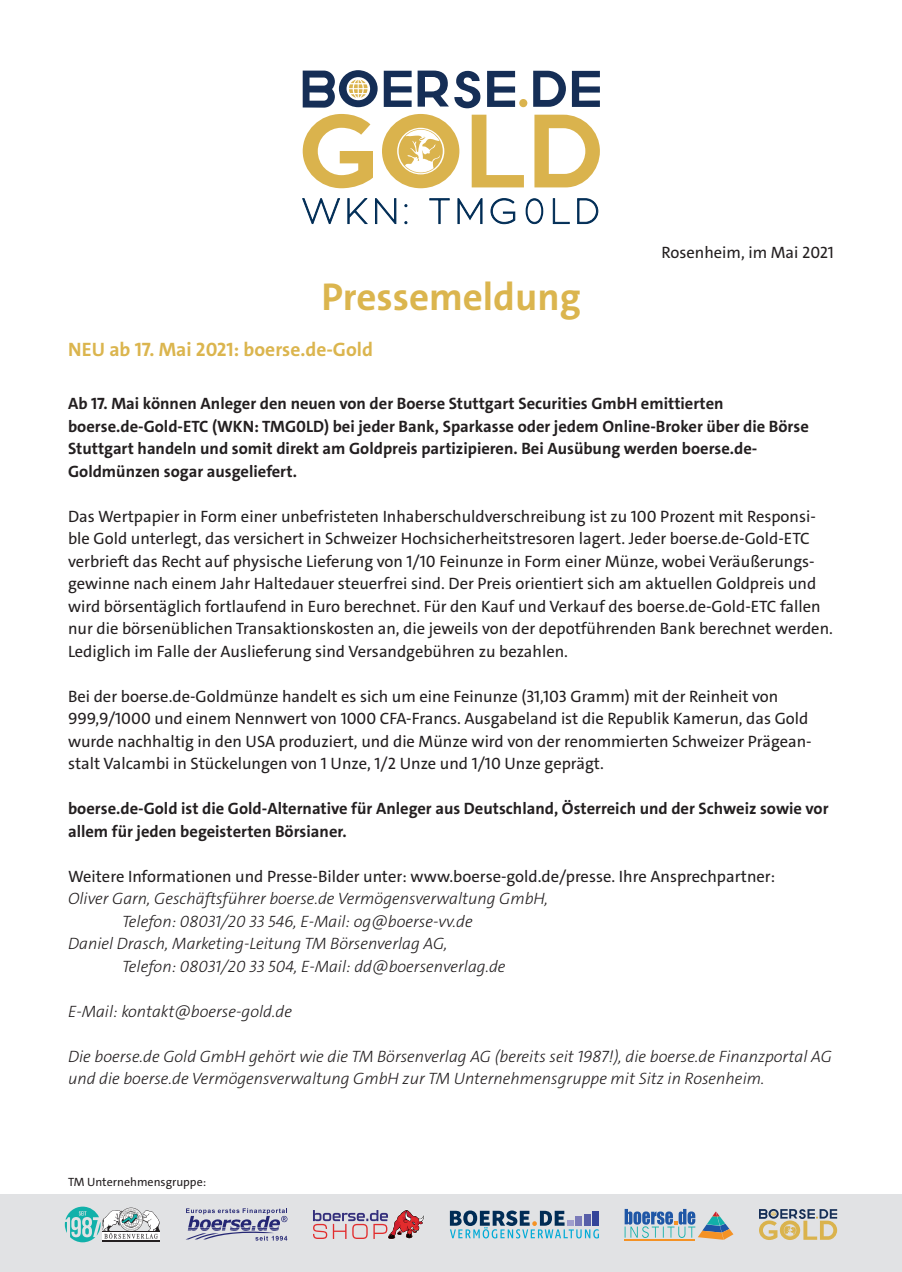
<style>
.page{position:relative;width:902px;height:1272px;background:#fff}
.page>*{position:absolute;margin:0;border:0;box-sizing:border-box;transform-origin:0 0}
.Überschrift_26_sans{font:700 39px "The Sans C4 s";color:#dbb54e}
.Überschrift_13_sans{font:700 19.5px "The Sans C4 s";color:#dbb54e}
.t1{font:16.5px/22.5px "The Sans C4 s";color:#231f20}
.t2{font:italic 300 16.5px/22.5px "The Sans C4 s";color:#231f20}
.t3{font:700 16.5px/22.5px "The Sans C4 s";color:#231f20}
._8pt_-_links{font:12px "The Sans C4 s";color:#231f20}
</style>
<div class="page">
<svg style="left:525px;top:198px;width:18px;height:26px"></svg>
<svg style="left:302px;top:198px;width:39px;height:26px"></svg>
<svg style="left:347px;top:198px;width:21px;height:26px"></svg>
<svg style="left:375px;top:198px;width:22px;height:26px"></svg>
<svg style="left:429px;top:198px;width:21px;height:26px"></svg>
<svg style="left:457px;top:198px;width:26px;height:26px"></svg>
<svg style="left:490px;top:198px;width:25px;height:26px"></svg>
<svg style="left:552px;top:198px;width:18px;height:26px"></svg>
<svg style="left:577px;top:198px;width:21px;height:26px"></svg>
<svg style="left:303px;top:114px;width:297px;height:74px"></svg>
<svg style="left:384px;top:71px;width:27px;height:36px"></svg>
<svg style="left:487px;top:71px;width:28px;height:36px"></svg>
<div style="left:519px;top:99px;width:8px;height:8px;background:#dab34d;border-radius:50%"></div>
<svg style="left:533px;top:71px;width:33px;height:36px"></svg>
<svg style="left:572px;top:71px;width:28px;height:36px"></svg>
<svg style="left:417px;top:71px;width:63px;height:37px"></svg>
<svg style="left:303px;top:70px;width:74px;height:38px"></svg>
<div style="left:0;top:1193px;width:901px;height:78px;background:#e1e2e4"></div>
<svg style="left:450px;top:1210px;width:149px;height:28px"></svg>
<svg style="left:186px;top:1208px;width:101px;height:32px"></svg>
<svg style="left:65px;top:1206px;width:95px;height:36px"></svg>
<svg style="left:624px;top:1208px;width:109px;height:31px"></svg>
<svg style="left:759px;top:1209px;width:78px;height:30px"></svg>
<svg style="left:313px;top:1210px;width:111px;height:29px"></svg>
<p class="Überschrift_26_sans" style="left:321px;top:271px;width:261px">Pressemeldung</p>
<p class="Überschrift_13_sans" style="left:68px;top:336px;width:306px">NEU ab 17. Mai 2021: boerse.de-Gold</p>
<p class="t1" style="left:661px;top:241px;width:174px">Rosenheim, im Mai 2021</p>
<p class="t3" style="left:68px;top:392px;width:742px">Ab 17. Mai können Anleger den neuen von der Boerse Stuttgart Securities GmbH emittierten boerse.de-Gold-ETC (WKN: TMG0LD) bei jeder Bank, Sparkasse oder jedem Online-Broker über die Börse Stuttgart handeln und somit direkt am Goldpreis partizipieren. Bei Ausübung werden boerse.de-Goldmünzen sogar ausgeliefert.</p>
<p class="t1" style="left:68px;top:505px;width:766px">Das Wertpapier in Form einer unbefristeten Inhaberschuldverschreibung ist zu 100 Prozent mit Responsi&shy;ble Gold unterlegt, das versichert in Schweizer Hochsicherheitstresoren lagert. Jeder boerse.de-Gold-ETC verbrieft das Recht auf physische Lieferung von 1/10 Feinunze in Form einer Münze, wobei Veräußerungs&shy;gewinne nach einem Jahr Haltedauer steuerfrei sind. Der Preis orientiert sich am aktuellen Goldpreis und wird börsentäglich fortlaufend in Euro berechnet. Für den Kauf und Verkauf des boerse.de-Gold-ETC fallen nur die börsenüblichen Transaktionskosten an, die jeweils von der depotführenden Bank berechnet werden.<br>Lediglich im Falle der Auslieferung sind Versandgebühren zu bezahlen.</p>
<p class="t1" style="left:68px;top:685px;width:745px">Bei der boerse.de-Goldmünze handelt es sich um eine Feinunze (31,103 Gramm) mit der Reinheit von 999,9/1000 und einem Nennwert von 1000 CFA-Francs. Ausgabeland ist die Republik Kamerun, das Gold wurde nachhaltig in den USA produziert, und die Münze wird von der renommierten Schweizer Prägean&shy;stalt Valcambi in Stückelungen von 1 Unze, 1/2 Unze und 1/10 Unze geprägt.</p>
<p class="t3" style="left:68px;top:797px;width:762px">boerse.de-Gold ist die Gold-Alternative für Anleger aus Deutschland, Österreich und der Schweiz sowie vor allem für jeden begeisterten Börsianer.</p>
<p class="t1" style="left:68px;top:865px;width:708px">Weitere Informationen und Presse-Bilder unter: www.boerse-gold.de/presse. Ihre Ansprechpartner:</p>
<p class="t2" style="left:122px;top:887px;width:428px;text-indent:-54px">Oliver Garn, Geschäftsführer boerse.de Vermögensverwaltung GmbH,<br>Telefon: 08031/20 33 546, E-Mail: og@boerse-vv.de</p>
<p class="t2" style="left:68px;top:932px;width:381px">Daniel Drasch, Marketing-Leitung TM Börsenverlag AG,</p>
<p class="t2" style="left:122px;top:955px;width:385px">Telefon: 08031/20 33 504, E-Mail: dd@boersenverlag.de</p>
<p class="t2" style="left:68px;top:1000px;width:225px">E-Mail: kontakt@boerse-gold.de</p>
<p class="t2" style="left:68px;top:1045px;width:765px">Die boerse.de Gold GmbH gehört wie die TM Börsenverlag AG (bereits seit 1987!), die boerse.de Finanzportal AG und die boerse.de Vermögensverwaltung GmbH zur TM Unternehmensgruppe mit Sitz in Rosenheim.</p>
<p class="_8pt_-_links" style="left:68px;top:1174px;width:140px">TM Unternehmensgruppe:</p>
</div>
